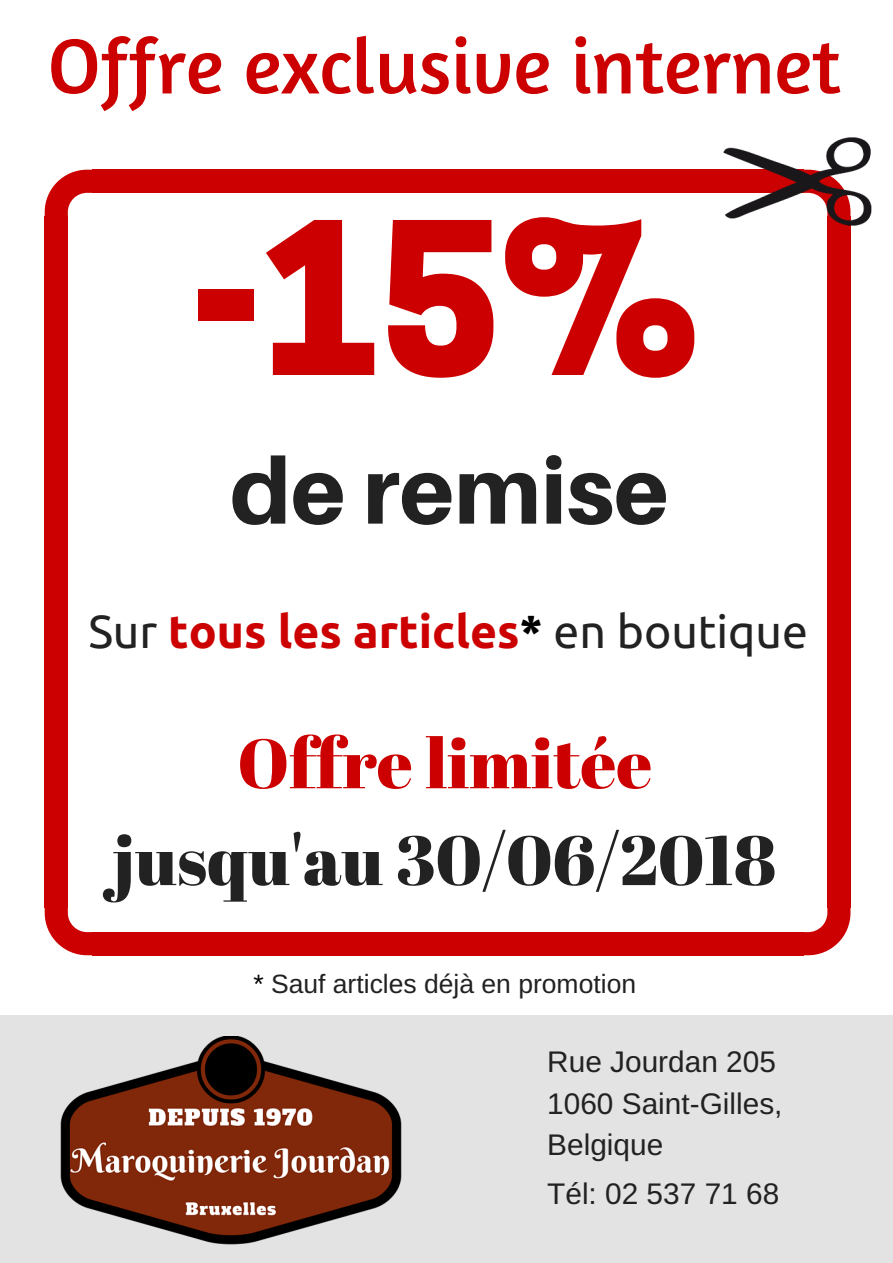
<style>
.page{position:relative;width:893px;height:1263px;background:#fff}
.page>*{position:absolute;margin:0;border:0;box-sizing:border-box;transform-origin:0 0}
.t1{font:800 198.75px "Cooper Hewitt";color:#c00}
.t2{font:800 92.7px "Aileron";color:#222}
.t3{font:79.5px "Amaranth";color:#c00}
.t4{font:69.6px "Abril Fatface";color:#222}
.t5{font:69.6px "Abril Fatface";color:#c00}
.t6{font:700 46.35px "Ubuntu";color:#c00}
.t7{font:29.85px/41.7px "Arimo";color:#222}
.t8{font:26.55px "Arimo";color:#222}
.s1{font-weight:400;color:#222}
.s2{color:#000}
</style>
<div class="page">
<div style="left:92px;top:170px;width:711px;height:23px;background:#c00"></div>
<svg style="left:45px;top:170px;width:47px;height:47px"></svg>
<div style="left:827px;top:217px;width:23px;height:691px;background:#c00"></div>
<svg style="left:803px;top:908px;width:47px;height:47px"></svg>
<div style="left:45px;top:217px;width:23px;height:691px;background:#c00"></div>
<div style="left:92px;top:932px;width:711px;height:23px;background:#c00"></div>
<svg style="left:45px;top:908px;width:47px;height:47px"></svg>
<div style="left:0;top:1016px;width:893px;height:247px;background:#e3e3e3"></div>
<img style="left:60px;top:1036px;width:342px;height:209px">
<img style="left:669px;top:137px;width:203px;height:174px">
<h3 class="t3" style="left:48px;top:16px;width:795px">Offre exclusive internet</h3>
<h1 class="t1" style="left:190px;top:226px;width:510px">-15%</h1>
<h2 class="t2" style="left:230px;top:434px;width:440px">de remise</h2>
<h3 class="t6" style="left:88px;top:604px;width:721px"><span class="s1">Sur</span> tous les articles<span class="s2">*</span> <span class="s1">en boutique</span></h3>
<h3 class="t5" style="left:237px;top:715px;width:417px">Offre limitée</h3>
<h3 class="t4" style="left:113px;top:811px;width:664px">jusqu'au 30/06/2018</h3>
<p class="t8" style="left:253px;top:969px;width:384px"><span class="s2">*</span> Sauf articles déjà en promotion</p>
<p class="t7" style="left:547px;top:1041px;width:237px">Rue Jourdan 205<br>1060 Saint-Gilles,<br>Belgique</p>
<p class="t7" style="left:547px;top:1172px;width:233px">Tél: 02 537 71 68</p>
</div>
